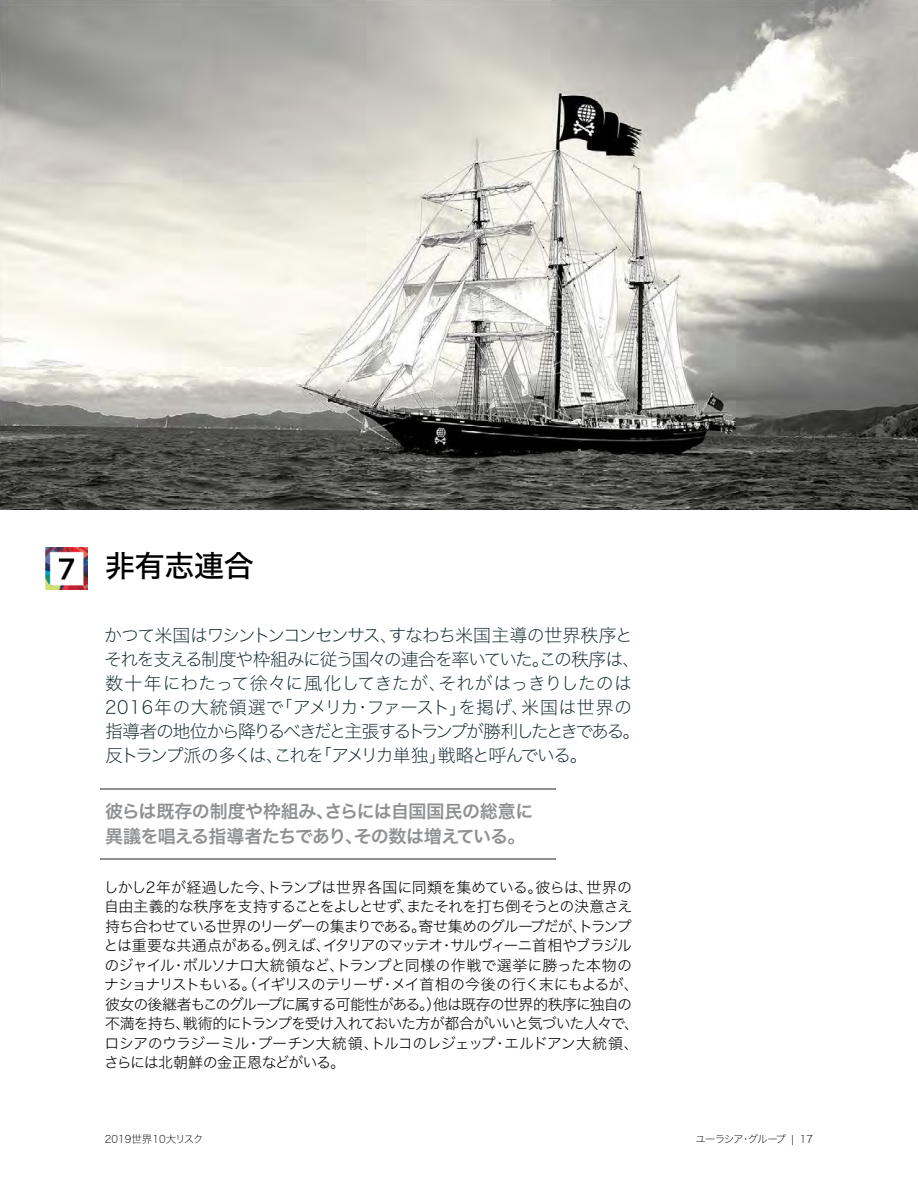
<style>
.page{position:relative;width:918px;height:1188px;background:#fff}
.page>*{position:absolute;margin:0;border:0;box-sizing:border-box;transform-origin:0 0}
.t1{font:30px "Hiragino Sans W5";letter-spacing:-.01em;color:#000}
.t2{font:18px/24px "Hiragino Sans W1";letter-spacing:-.075em;color:#071d23}
.t3{font:18px/25.5px "Hiragino Sans W6";letter-spacing:-.03em;color:#8e9092}
.t4{font:15px/19.5px "Hiragino Sans W2";letter-spacing:-.06em;color:#000}
.t5{font:10.5px "Hiragino Sans W1";letter-spacing:-.1em;color:#000}
.t6{font:10.5px "Hiragino Sans W1";color:#000}
</style>
<div class="page">
<img style="left:46px;top:547px;width:41px;height:42px">
<hr style="left:100px;top:788px;width:456px;height:1px;background:#8e9092">
<hr style="left:100px;top:858px;width:456px;height:2px;background:#8e9092">
<img style="left:0;top:0;width:918px;height:509px">
<h1 class="t1" style="left:105px;top:539px;width:150px">非有志連合</h1>
<p class="t2" style="left:104px;top:622px;width:538px">かつて米国はワシントンコンセンサス、すなわち米国主導の世界秩序とそれを支える制度や枠組みに従う国々の連合を率いていた。この秩序は、数十年にわたって徐々に風化してきたが、それがはっきりしたのは2016年の大統領選で「アメリカ・ファースト」を掲げ、米国は世界の指導者の地位から降りるべきだと主張するトランプが勝利したときである。反トランプ派の多くは、これを「アメリカ単独」戦略と呼んでいる。</p>
<p class="t3" style="left:105px;top:798px;width:430px">彼らは既存の制度や枠組み、さらには自国国民の総意に異議を唱える指導者たちであり、その数は増えている。</p>
<p class="t4" style="left:104px;top:876px;width:537px">しかし2年が経過した今、トランプは世界各国に同類を集めている。彼らは、世界の自由主義的な秩序を支持することをよしとせず、またそれを打ち倒そうとの決意さえ持ち合わせている世界のリーダーの集まりである。寄せ集めのグループだが、トランプとは重要な共通点がある。例えば、イタリアのマッテオ・サルヴィーニ首相やブラジルのジャイル・ボルソナロ大統領など、トランプと同様の作戦で選挙に勝った本物のナショナリストもいる。（イギリスのテリーザ・メイ首相の今後の行く末にもよるが、彼女の後継者もこのグループに属する可能性がある。）他は既存の世界的秩序に独自の不満を持ち、戦術的にトランプを受け入れておいた方が都合がいいと気づいた人々で、ロシアのウラジーミル・プーチン大統領、トルコのレジェップ・エルドアン大統領、さらには北朝鮮の金正恩などがいる。</p>
<p class="t6" style="left:105px;top:1130px;width:100px">2019世界10大リスク</p>
<p class="t5" style="left:696px;top:1130px;width:119px">ユーラシア・グループ | 17</p>
</div>
